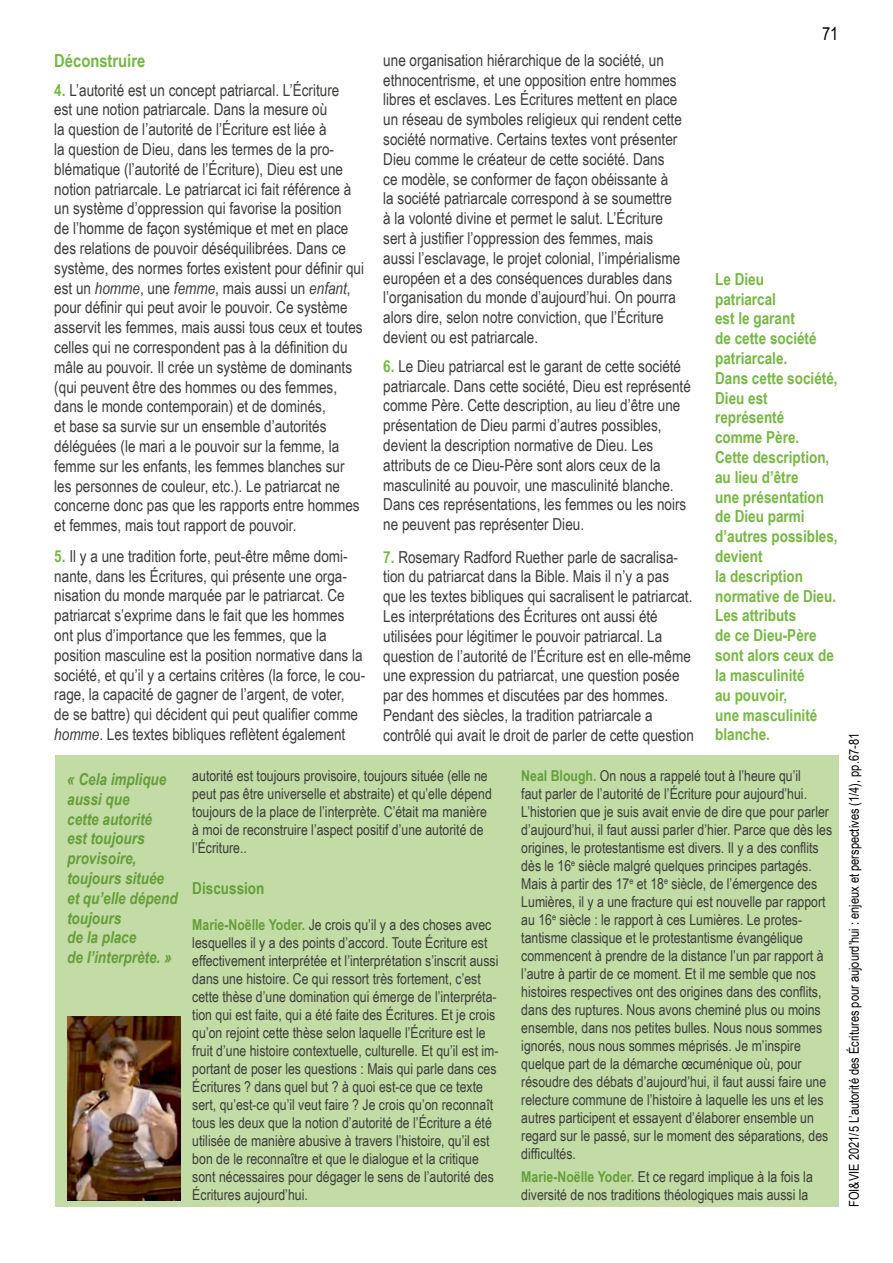
<style>
.page{position:relative;width:893px;height:1263px;background:#fff}
.page>*{position:absolute;margin:0;border:0;box-sizing:border-box;transform-origin:0 0}
.t1{font:700 18px "Arial Narrow";color:#76b843}
.t2{font:18px "Arial Narrow";color:#000}
.t3{font:16.5px/19.8px "Arial Narrow";color:#3c3c3b}
.t4{font:700 16.5px/19.8px "Arial Narrow";color:#76b843}
.t5{font:italic 700 16.5px/19.8px "Arial Narrow";color:#659e39}
.t6{font:700 16.5px "Arial Narrow";color:#659e39}
.t7{font:15px/18px "Arial Narrow";color:#3c3c3b}
.t8{font:13.5px "Arial Narrow";color:#000}
.s1{font-weight:700;color:#76b843}
.s2{font-weight:700;color:#659e39}
.s3{font-style:italic}
</style>
<div class="page">
<div style="left:55px;top:755px;width:783px;height:452px;background:#c3dca5"></div>
<img style="left:68px;top:1017px;width:113px;height:183px">
<p class="t2" style="left:822px;top:21px;width:18px">71</p>
<p class="t3" style="left:383px;top:49px;width:300px">une organisation hiérarchique de la société, un ethnocentrisme, et une opposition entre hommes libres et esclaves. Les Écritures mettent en place un réseau de symboles religieux qui rendent cette société normative. Certains textes vont présenter Dieu comme le créateur de cette société. Dans ce modèle, se conformer de façon obéissante à la société patriarcale correspond à se soumettre à la volonté divine et permet le salut. L’Écriture sert à justifier l’oppression des femmes, mais aussi l’esclavage, le projet colonial, l’impérialisme européen et a des conséquences durables dans l’organisation du monde d’aujourd’hui. On pourra alors dire, selon notre conviction, que l’Écriture devient ou est patriarcale.</p>
<p class="t3" style="left:383px;top:355px;width:309px"><span class="s1">6.</span> Le Dieu patriarcal est le garant de cette société patriarcale. Dans cette société, Dieu est représenté comme Père. Cette description, au lieu d’être une présentation de Dieu parmi d’autres possibles, devient la description normative de Dieu. Les attributs de ce Dieu-Père sont alors ceux de la masculinité au pouvoir, une masculinité blanche.<br>Dans ces représentations, les femmes ou les noirs ne peuvent pas représenter Dieu.</p>
<p class="t3" style="left:383px;top:546px;width:312px"><span class="s1">7.</span> Rosemary Radford Ruether parle de sacralisa&shy;tion du patriarcat dans la Bible. Mais il n’y a pas que les textes bibliques qui sacralisent le patriarcat.<br>Les interprétations des Écritures ont aussi été utilisées pour légitimer le pouvoir patriarcal. La question de l’autorité de l’Écriture est en elle-même une expression du patriarcat, une question posée par des hommes et discutées par des hommes.<br>Pendant des siècles, la tradition patriarcale a contrôlé qui avait le droit de parler de cette question</p>
<p class="t7" style="left:192px;top:766px;width:301px">autorité est toujours provisoire, toujours située (elle ne peut pas être universelle et abstraite) et qu’elle dépend toujours de la place de l’interprète. C’était ma manière à moi de reconstruire l’aspect positif d’une autorité de l’Écriture..</p>
<p class="t6" style="left:192px;top:876px;width:74px">Discussion</p>
<p class="t7" style="left:192px;top:915px;width:308px"><span class="s2">Marie-Noëlle Yoder.</span> Je crois qu’il y a des choses avec lesquelles il y a des points d’accord. Toute Écriture est effectivement interprétée et l’interprétation s’inscrit aussi dans une histoire. Ce qui ressort très fortement, c’est cette thèse d’une domination qui émerge de l’interpréta&shy;tion qui est faite, qui a été faite des Écritures. Et je crois qu’on rejoint cette thèse selon laquelle l’Écriture est le fruit d’une histoire contextuelle, culturelle. Et qu’il est im&shy;portant de poser les questions : Mais qui parle dans ces Écritures ? dans quel but ? à quoi est-ce que ce texte sert, qu’est-ce qu’il veut faire ? Je crois qu’on reconnaît tous les deux que la notion d’autorité de l’Écriture a été utilisée de manière abusive à travers l’histoire, qu’il est bon de le reconnaître et que le dialogue et la critique sont nécessaires pour dégager le sens de l’autorité des Écritures aujourd’hui.</p>
<p class="t1" style="left:54px;top:47px;width:93px">Déconstruire</p>
<p class="t3" style="left:54px;top:79px;width:311px"><span class="s1">4.</span> L’autorité est un concept patriarcal. L’Écriture<br>est une notion patriarcale. Dans la mesure où<br>la question de l’autorité de l’Écriture est liée à<br>la question de Dieu, dans les termes de la pro&shy;blématique (l’autorité de l’Écriture), Dieu est une notion patriarcale. Le patriarcat ici fait référence à un système d’oppression qui favorise la position<br>de l’homme de façon systémique et met en place des relations de pouvoir déséquilibrées. Dans ce système, des normes fortes existent pour définir qui est un <span class="s3">homme</span>, une <span class="s3">femme</span>, mais aussi un <span class="s3">enfant</span>, pour définir qui peut avoir le pouvoir. Ce système asservit les femmes, mais aussi tous ceux et toutes celles qui ne correspondent pas à la définition du mâle au pouvoir. Il crée un système de dominants (qui peuvent être des hommes ou des femmes, dans le monde contemporain) et de dominés,<br>et base sa survie sur un ensemble d’autorités déléguées (le mari a le pouvoir sur la femme, la femme sur les enfants, les femmes blanches sur les personnes de couleur, etc.). Le patriarcat ne concerne donc pas que les rapports entre hommes et femmes, mais tout rapport de pouvoir.</p>
<p class="t3" style="left:54px;top:545px;width:312px"><span class="s1">5.</span> Il y a une tradition forte, peut-être même domi&shy;nante, dans les Écritures, qui présente une orga&shy;nisation du monde marquée par le patriarcat. Ce patriarcat s’exprime dans le fait que les hommes ont plus d’importance que les femmes, que la position masculine est la position normative dans la société, et qu’il y a certains critères (la force, le cou&shy;rage, la capacité de gagner de l’argent, de voter,<br>de se battre) qui décident qui peut qualifier comme <span class="s3">homme</span>. Les textes bibliques reflètent également</p>
<p class="t4" style="left:715px;top:268px;width:124px">Le Dieu<br>patriarcal<br>est le garant<br>de cette société patriarcale.<br>Dans cette société,<br>Dieu est représenté<br>comme Père.<br>Cette description, au lieu d’être<br>une présentation de Dieu parmi d’autres possibles, devient<br>la description normative de Dieu.<br>Les attributs<br>de ce Dieu-Père sont alors ceux de la masculinité<br>au pouvoir,<br>une masculinité blanche.</p>
<p class="t7" style="left:521px;top:766px;width:312px"><span class="s2">Neal Blough.</span> On nous a rappelé tout à l’heure qu’il<br>faut parler de l’autorité de l’Écriture pour aujourd’hui.<br>L’historien que je suis avait envie de dire que pour parler d’aujourd’hui, il faut aussi parler d’hier. Parce que dès les origines, le protestantisme est divers. Il y a des conflits dès le 16<sup>e</sup> siècle malgré quelques principes partagés.<br>Mais à partir des 17<sup>e</sup> et 18<sup>e</sup> siècle, de l’émergence des Lumières, il y a une fracture qui est nouvelle par rapport au 16<sup>e</sup> siècle : le rapport à ces Lumières. Le protes&shy;tantisme classique et le protestantisme évangélique commencent à prendre de la distance l’un par rapport à l’autre à partir de ce moment. Et il me semble que nos histoires respectives ont des origines dans des conflits, dans des ruptures. Nous avons cheminé plus ou moins ensemble, dans nos petites bulles. Nous nous sommes ignorés, nous nous sommes méprisés. Je m’inspire quelque part de la démarche œcuménique où, pour résoudre des débats d’aujourd’hui, il faut aussi faire une relecture commune de l’histoire à laquelle les uns et les autres participent et essayent d’élaborer ensemble un regard sur le passé, sur le moment des séparations, des difficultés.</p>
<p class="t7" style="left:521px;top:1167px;width:293px"><span class="s2">Marie-Noëlle Yoder.</span> Et ce regard implique à la fois la diversité de nos traditions théologiques mais aussi la</p>
<p class="t5" style="left:67px;top:768px;width:112px">« Cela implique aussi que<br>cette autorité<br>est toujours provisoire, toujours située et qu’elle dépend toujours<br>de la place<br>de l’interprète. »</p>
<p class="t8" style="left:844px;top:1207px;width:475px;rotate:-90deg">FOI&amp;VIE 2021/5 L’autorité des Écritures pour aujourd’hui : enjeux et perspectives (1/4), pp.67-81</p>
</div>
